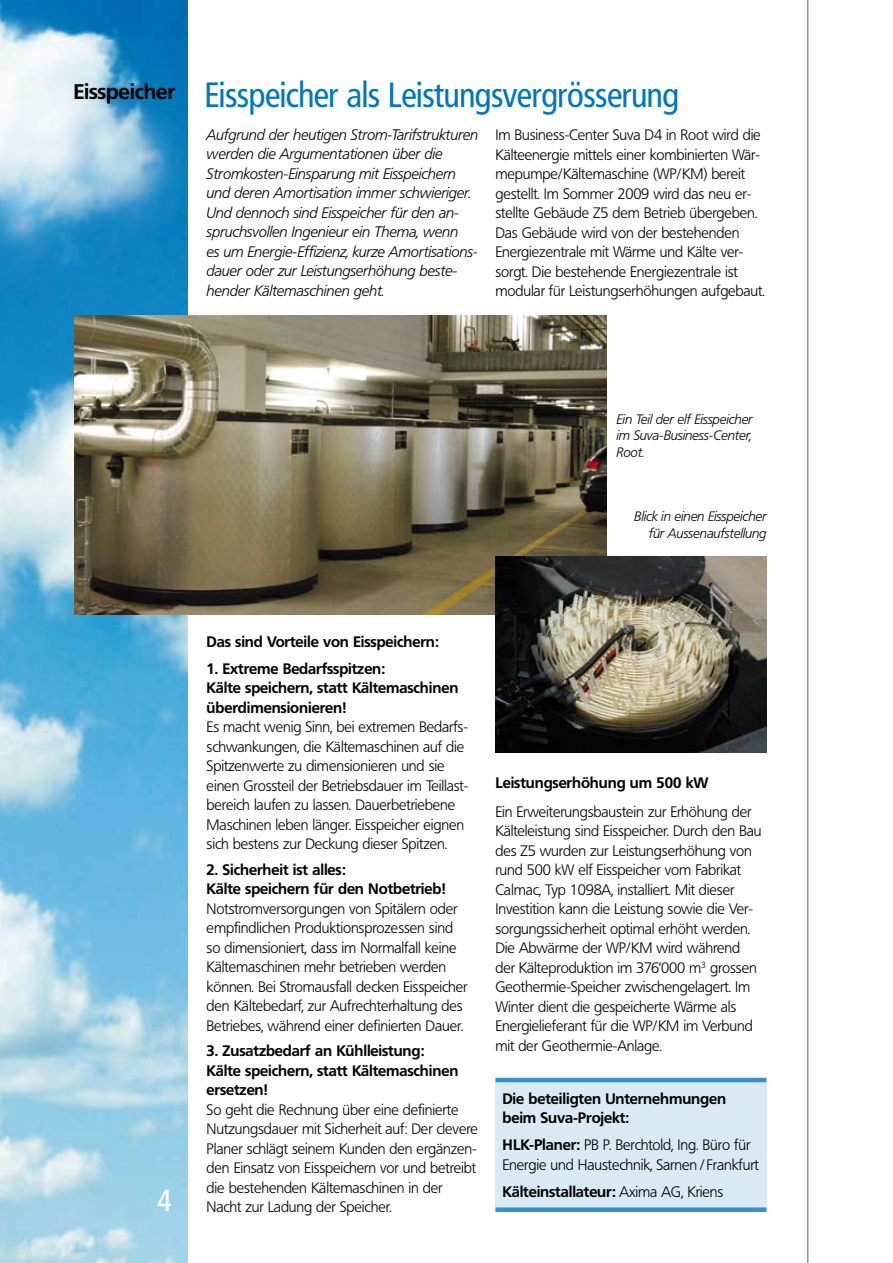
<style>
.page{position:relative;width:893px;height:1263px;background:#fff}
.page>*{position:absolute;margin:0;border:0;box-sizing:border-box;transform-origin:0 0}
.t1{font:condensed 34.5px "FR23";color:#07b}
.t2{font:30px "FR23";color:#fff;scale:.9 1}
.t3{font:500 21px "FR23";color:#000}
.t4{font:300 15px/19.5px "FR23";color:#000}
.t5{font:500 15px/19.5px "FR23";color:#000}
.t6{font:italic 300 15px/19.5px "FR23";color:#000}
.t7{font:italic 300 13.5px/16.2px "FR23";color:#000;text-align:justify}
.s1{font-weight:500}
.s2{font-weight:300}
</style>
<div class="page">
<img style="left:0;top:0;width:187px;height:1263px">
<hr style="left:807px;top:0;width:1px;height:1263px;background:#7a9aad">
<img style="left:75px;top:315px;width:532px;height:300px">
<img style="left:495px;top:557px;width:272px;height:196px">
<div style="left:495px;top:1082px;width:271px;height:126px;background:#d9eaf4"></div>
<hr style="left:495px;top:1078px;width:271px;height:4px;background:#3392c9">
<div style="left:495px;top:1207px;width:271px;height:5px;background:#3392c9"></div>
<h3 class="t3" style="left:73px;top:79px;width:103px">Eisspeicher</h3>
<h1 class="t1" style="left:205px;top:73px;width:475px">Eisspeicher als Leistungsvergrösserung</h1>
<p class="t6" style="left:207px;top:125px;width:273px">Aufgrund der heutigen Strom-Tarifstrukturen werden die Argumentationen über die Stromkosten-Einsparung mit Eisspeichern und deren Amortisation immer schwieriger.<br>Und dennoch sind Eisspeicher für den an&shy;spruchsvollen Ingenieur ein Thema, wenn<br>es um Energie-Effizienz, kurze Amortisations&shy;dauer oder zur Leistungserhöhung beste&shy;hender Kältemaschinen geht.</p>
<p class="t4" style="left:495px;top:125px;width:271px">Im Business-Center Suva D4 in Root wird die Kälteenergie mittels einer kombinierten Wär&shy;mepumpe/Kältemaschine (WP/KM) bereit gestellt. Im Sommer 2009 wird das neu er&shy;stellte Gebäude Z5 dem Betrieb übergeben.<br>Das Gebäude wird von der bestehenden Energiezentrale mit Wärme und Kälte ver&shy;sorgt. Die bestehende Energiezentrale ist modular für Leistungserhöhungen aufgebaut.</p>
<p class="t7" style="left:617px;top:411px;width:138px">Ein Teil der elf Eisspeicher im Suva-Business-Center, Root.</p>
<p class="t7" style="left:634px;top:509px;width:134px;text-align:right">Blick in einen Eisspeicher für Aussenaufstellung</p>
<h2 class="t2" style="left:158px;top:1182px;width:17px">4</h2>
<p class="t5" style="left:207px;top:631px;width:234px">Das sind Vorteile von Eisspeichern:</p>
<p class="t5" style="left:207px;top:658px;width:253px">1. Extreme Bedarfsspitzen:<br>Kälte speichern, statt Kältemaschinen überdimensionieren!</p>
<p class="t4" style="left:207px;top:717px;width:263px">Es macht wenig Sinn, bei extremen Bedarfs&shy;schwankungen, die Kältemaschinen auf die Spitzenwerte zu dimensionieren und sie einen Grossteil der Betriebsdauer im Teillast&shy;bereich laufen zu lassen. Dauerbetriebene Maschinen leben länger. Eisspeicher eignen sich bestens zur Deckung dieser Spitzen.</p>
<p class="t5" style="left:207px;top:859px;width:240px">2. Sicherheit ist alles:<br>Kälte speichern für den Notbetrieb!</p>
<p class="t4" style="left:207px;top:899px;width:262px">Notstromversorgungen von Spitälern oder empfindlichen Produktionsprozessen sind so dimensioniert, dass im Normalfall keine Kältemaschinen mehr betrieben werden können. Bei Stromausfall decken Eisspeicher den Kältebedarf, zur Aufrechterhaltung des Betriebes, während einer definierten Dauer.</p>
<p class="t5" style="left:207px;top:1041px;width:253px">3. Zusatzbedarf an Kühlleistung:<br>Kälte speichern, statt Kältemaschinen ersetzen!</p>
<p class="t4" style="left:207px;top:1100px;width:273px">So geht die Rechnung über eine definierte Nutzungsdauer mit Sicherheit auf: Der clevere Planer schlägt seinem Kunden den ergänzen&shy;den Einsatz von Eisspeichern vor und betreibt die bestehenden Kältemaschinen in der Nacht zur Ladung der Speicher.</p>
<p class="t5" style="left:495px;top:773px;width:214px">Leistungserhöhung um 500 kW</p>
<p class="t4" style="left:495px;top:802px;width:268px">Ein Erweiterungsbaustein zur Erhöhung der Kälteleistung sind Eisspeicher. Durch den Bau des Z5 wurden zur Leistungserhöhung von rund 500 kW elf Eisspeicher vom Fabrikat Calmac, Typ 1098A, installiert. Mit dieser Investition kann die Leistung sowie die Ver&shy;sorgungssicherheit optimal erhöht werden.<br>Die Abwärme der WP/KM wird während der Kälteproduktion im 376‘000 m<sup>3</sup> grossen Geothermie-Speicher zwischengelagert. Im Winter dient die gespeicherte Wärme als Energielieferant für die WP/KM im Verbund mit der Geothermie-Anlage.</p>
<p class="t5" style="left:502px;top:1089px;width:225px">Die beteiligten Unternehmungen beim Suva-Projekt:</p>
<p class="t4" style="left:502px;top:1135px;width:258px"><span class="s1">HLK-Planer:</span> PB P. Berchtold, Ing. Büro für<br>Energie und Haustechnik, Sarnen / Frankfurt</p>
<p class="t5" style="left:502px;top:1182px;width:222px">Kälteinstallateur: <span class="s2">Axima AG, Kriens</span></p>
</div>
